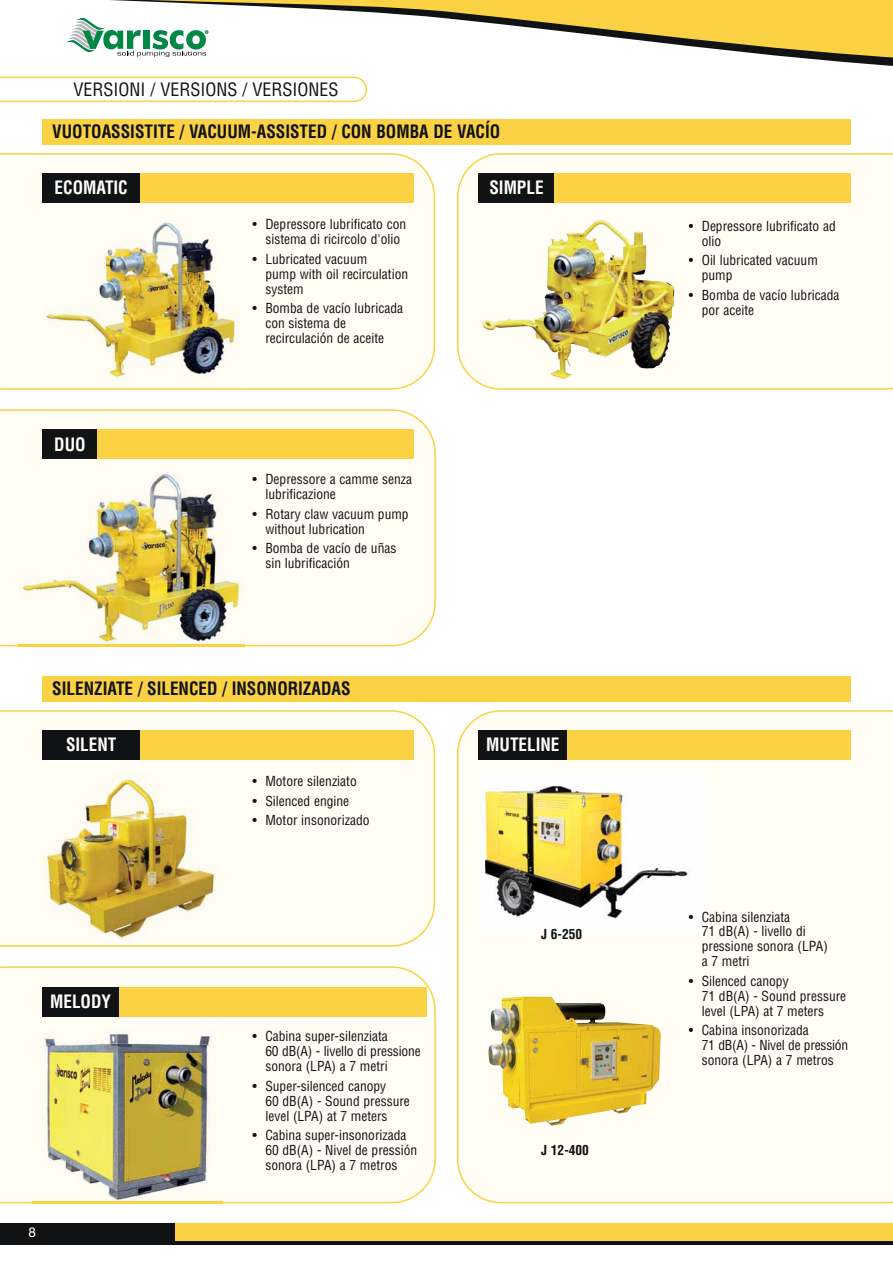
<style>
.page{position:relative;width:893px;height:1263px;background:#fff}
.page>*{position:absolute;margin:0;border:0;box-sizing:border-box;transform-origin:0 0}
.t1{font:700 condensed 18px "Helvetica";color:#111213;scale:.95 1}
.t2{font:700 condensed 18px "Helvetica";color:#fff;scale:.95 1}
.t3{font:condensed 18px "Helvetica";color:#111213}
.t4{font:condensed 13.5px/15px "Helvetica";color:#111213}
.t5{font:700 condensed 13.5px "Helvetica";color:#111213}
.t6{font:13.5px "Helvetica Neue";color:#fff}
</style>
<div class="page">
<svg style="left:0;top:76px;width:357px;height:1px"></svg>
<svg style="left:83px;top:0;width:809px;height:66px"></svg>
<svg style="left:66px;top:18px;width:142px;height:39px"></svg>
<svg style="left:0;top:1240px;width:892px;height:5px;background:#3b341b"></svg>
<div style="left:0;top:1223px;width:892px;height:17px;background:#fad244"></div>
<div style="left:0;top:1223px;width:175px;height:20px;background:#111213"></div>
<div style="left:0;top:153px;width:435px;height:237px;background:#fffdf4"></div>
<div style="left:0;top:409px;width:436px;height:237px;background:#fffdf4"></div>
<div style="left:457px;top:153px;width:435px;height:237px;background:#fffdf4"></div>
<div style="left:42px;top:173px;width:98px;height:30px;background:#111213"></div>
<img style="left:42px;top:218px;width:202px;height:169px">
<div style="left:478px;top:173px;width:77px;height:30px;background:#111213"></div>
<div style="left:42px;top:430px;width:56px;height:29px;background:#111213"></div>
<img style="left:481px;top:219px;width:193px;height:160px">
<img style="left:18px;top:473px;width:227px;height:173px">
<div style="left:140px;top:173px;width:274px;height:30px;background:#fad244"></div>
<div style="left:555px;top:173px;width:296px;height:30px;background:#fad244"></div>
<div style="left:98px;top:430px;width:316px;height:29px;background:#fad244"></div>
<div style="left:0;top:710px;width:435px;height:237px;background:#fffdf4"></div>
<div style="left:0;top:966px;width:436px;height:237px;background:#fffdf4"></div>
<div style="left:457px;top:710px;width:435px;height:493px;background:#fffdf4"></div>
<div style="left:42px;top:730px;width:98px;height:30px;background:#111213"></div>
<img style="left:42px;top:775px;width:178px;height:169px">
<div style="left:478px;top:730px;width:89px;height:30px;background:#111213"></div>
<div style="left:42px;top:987px;width:77px;height:29px;background:#111213"></div>
<img style="left:478px;top:770px;width:229px;height:164px">
<img style="left:487px;top:997px;width:174px;height:129px">
<img style="left:32px;top:1030px;width:190px;height:173px">
<div style="left:140px;top:730px;width:274px;height:30px;background:#fad244"></div>
<div style="left:567px;top:730px;width:284px;height:30px;background:#fad244"></div>
<div style="left:119px;top:987px;width:308px;height:29px;background:#fad244"></div>
<svg style="left:0;top:77px;width:367px;height:25px"></svg>
<div style="left:42px;top:119px;width:808px;height:26px;background:#fad244"></div>
<div style="left:42px;top:676px;width:808px;height:26px;background:#fad244"></div>
<h1 class="t3" style="left:74px;top:83px;width:266px">VERSIONI / VERSIONS / VERSIONES</h1>
<h1 class="t1" style="left:52px;top:125px;width:473px">VUOTOASSISTITE / VACUUM-ASSISTED / CON BOMBA DE VACÍO</h1>
<h1 class="t2" style="left:55px;top:181px;width:79px">ECOMATIC</h1>
<h1 class="t2" style="left:489px;top:181px;width:59px">SIMPLE</h1>
<h1 class="t2" style="left:54px;top:438px;width:34px">DUO</h1>
<p class="t4" style="left:253px;top:218px;width:155px;text-align:center">• Depressore lubrificato con sistema di ricircolo d'olio</p>
<p class="t4" style="left:265px;top:252px;width:144px;text-indent:-13px">• Lubricated vacuum<br>pump with oil recirculation system</p>
<p class="t4" style="left:265px;top:301px;width:139px;text-indent:-13px">• Bomba de vacío lubricada con sistema de recirculación de aceite</p>
<p class="t4" style="left:265px;top:473px;width:148px;text-indent:-13px">• Depressore a camme senza lubrificazione</p>
<p class="t4" style="left:265px;top:507px;width:145px;text-indent:-13px">• Rotary claw vacuum pump without lubrication</p>
<p class="t4" style="left:265px;top:541px;width:133px;text-indent:-13px">• Bomba de vacío de uñas sin lubrificación</p>
<h1 class="t1" style="left:52px;top:682px;width:315px">SILENZIATE / SILENCED / INSONORIZADAS</h1>
<h1 class="t2" style="left:66px;top:738px;width:55px">SILENT</h1>
<h1 class="t2" style="left:486px;top:738px;width:78px">MUTELINE</h1>
<p class="t4" style="left:253px;top:775px;width:106px">• Motore silenziato</p>
<p class="t4" style="left:253px;top:794px;width:98px">• Silenced engine</p>
<p class="t4" style="left:253px;top:813px;width:118px">• Motor insonorizado</p>
<h1 class="t2" style="left:50px;top:995px;width:65px">MELODY</h1>
<p class="t6" style="left:28px;top:1227px;width:9px">8</p>
<p class="t4" style="left:265px;top:1030px;width:157px;text-indent:-13px">• Cabina super-silenziata<br>60 dB(A) - livello di pressione sonora (LPA) a 7 metri</p>
<p class="t4" style="left:265px;top:1079px;width:146px;text-indent:-13px">• Super-silenced canopy<br>60 dB(A) - Sound pressure level (LPA) at 7 meters</p>
<p class="t4" style="left:265px;top:1128px;width:153px;text-indent:-13px">• Cabina super-insonorizada<br>60 dB(A) - Nivel de pressión sonora (LPA) a 7 metros</p>
<p class="t5" style="left:541px;top:929px;width:43px">J 6-250</p>
<p class="t5" style="left:541px;top:1145px;width:49px">J 12-400</p>
<p class="t4" style="left:702px;top:220px;width:136px;text-indent:-13px">• Depressore lubrificato ad olio</p>
<p class="t4" style="left:702px;top:254px;width:118px;text-indent:-13px">• Oil lubricated vacuum pump</p>
<p class="t4" style="left:702px;top:288px;width:139px;text-indent:-13px">• Bomba de vacío lubricada por aceite</p>
<p class="t4" style="left:702px;top:910px;width:128px;text-indent:-13px">• Cabina silenziata<br>71 dB(A) - livello di pressione sonora (LPA) a 7 metri</p>
<p class="t4" style="left:702px;top:974px;width:146px;text-indent:-13px">• Silenced canopy<br>71 dB(A) - Sound pressure level (LPA) at 7 meters</p>
<p class="t4" style="left:702px;top:1024px;width:148px;text-indent:-13px">• Cabina insonorizada<br>71 dB(A) - Nivel de pressión sonora (LPA) a 7 metros</p>
</div>
